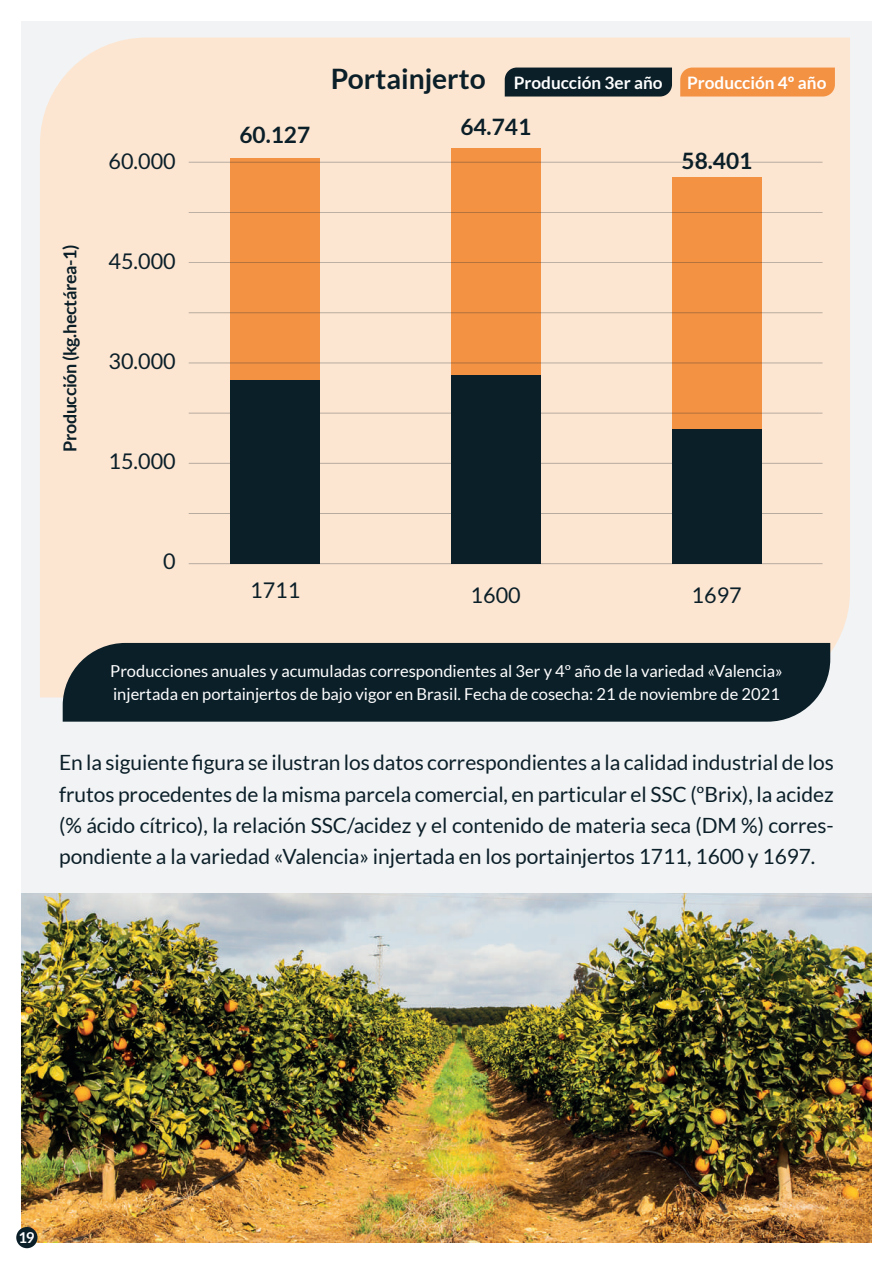
<style>
.page{position:relative;width:893px;height:1263px;background:#fff}
.page>*{position:absolute;margin:0;border:0;box-sizing:border-box;transform-origin:0 0}
.t1{font:700 22.65px "Lato";color:#0b1f29}
.t2{font:21.6px "Lato";color:#0b1f29}
.t3{font:21px/31.2px "Lato";letter-spacing:-.005em;color:#0b1f29;text-align:justify}
.t4{font:700 17.85px "Lato";letter-spacing:-.02em;color:#0b1f29}
.t5{font:700 17.25px "Lato";color:#fff}
.t6{font:16.5px/22.5px "Lato";color:#fff}
.t7{font:700 15px "Lato";color:#fff}
.s1{font-size:28.2px;color:#0b1f29}
</style>
<div class="page">
<div style="left:21px;top:21px;width:851px;height:1221px;background:#f2f3f4"></div>
<div style="left:40px;top:38px;width:810px;height:659px;background:#fde6d1"></div>
<img style="left:21px;top:893px;width:850px;height:349px">
<div style="left:63px;top:643px;width:767px;height:79px;background:#0b1f29"></div>
<div style="left:231px;top:380px;width:89px;height:184px;background:#0b1f29"></div>
<div style="left:231px;top:159px;width:89px;height:221px;background:#f49244"></div>
<div style="left:451px;top:148px;width:89px;height:228px;background:#f49244"></div>
<div style="left:672px;top:177px;width:89px;height:252px;background:#f49244"></div>
<div style="left:451px;top:376px;width:89px;height:188px;background:#0b1f29"></div>
<div style="left:672px;top:429px;width:90px;height:135px;background:#0b1f29"></div>
<hr style="left:189px;top:563px;width:633px;height:1px;background:#0b1f29">
<hr style="left:189px;top:463px;width:633px;height:1px;background:#0b1f29">
<hr style="left:189px;top:363px;width:633px;height:1px;background:#0b1f29">
<hr style="left:189px;top:262px;width:633px;height:1px;background:#0b1f29">
<hr style="left:189px;top:162px;width:633px;height:1px;background:#0b1f29">
<hr style="left:189px;top:513px;width:633px;height:1px;background:#0b1f29">
<hr style="left:189px;top:413px;width:633px;height:1px;background:#0b1f29">
<hr style="left:189px;top:312px;width:633px;height:1px;background:#0b1f29">
<hr style="left:189px;top:212px;width:633px;height:1px;background:#0b1f29">
<div style="left:505px;top:68px;width:167px;height:29px;background:#0b1f29"></div>
<div style="left:680px;top:68px;width:155px;height:29px;background:#f49244"></div>
<div style="left:16px;top:1227px;width:22px;height:21px;background:#0b1f29;border-radius:50%"></div>
<p class="t5" style="left:331px;top:73px;width:333px"><span class="s1">Portainjerto</span> Producción 3er año</p>
<p class="t5" style="left:687px;top:73px;width:141px">Producción 4º año</p>
<p class="t2" style="left:109px;top:149px;width:69px">60.000</p>
<p class="t4" style="left:60px;top:452px;width:209px;rotate:-90deg">Producción (kg.hectárea-1)</p>
<p class="t2" style="left:109px;top:249px;width:69px">45.000</p>
<p class="t2" style="left:109px;top:349px;width:69px">30.000</p>
<p class="t2" style="left:109px;top:449px;width:69px">15.000</p>
<p class="t1" style="left:239px;top:121px;width:72px">60.127</p>
<p class="t1" style="left:460px;top:114px;width:72px">64.741</p>
<p class="t1" style="left:682px;top:147px;width:72px">58.401</p>
<p class="t2" style="left:163px;top:549px;width:14px">0</p>
<p class="t2" style="left:250px;top:578px;width:52px">1711</p>
<p class="t2" style="left:471px;top:583px;width:52px">1600</p>
<p class="t2" style="left:692px;top:583px;width:52px">1697</p>
<p class="t6" style="left:110px;top:660px;width:674px">Producciones anuales y acumuladas correspondientes al 3er y 4º año de la variedad «Valencia» injertada en portainjertos de bajo vigor en Brasil. Fecha de cosecha: 21 de noviembre de 2021</p>
<p class="t3" style="left:59px;top:747px;width:776px">En la siguiente figura se ilustran los datos correspondientes a la calidad industrial de los frutos procedentes de la misma parcela comercial, en particular el SSC (ºBrix), la acidez (% ácido cítrico), la relación SSC/acidez y el contenido de materia seca (DM %) corres&shy;pondiente a la variedad «Valencia» injertada en los portainjertos 1711, 1600 y 1697.</p>
<p class="t7" style="left:18px;top:1229px;width:17px">19</p>
</div>
